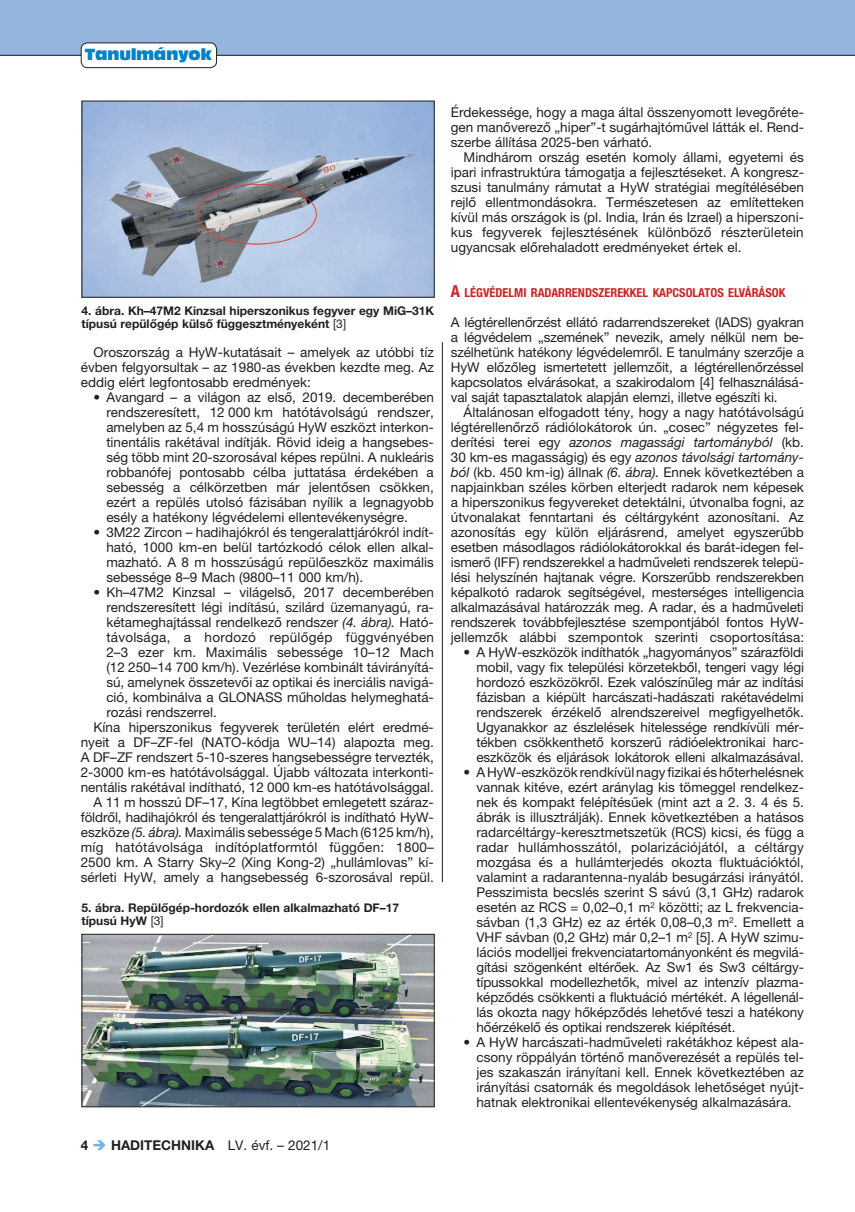
<style>
.page{position:relative;width:855px;height:1212px;background:#fff}
.page>*{position:absolute;margin:0;border:0;box-sizing:border-box;transform-origin:0 0}
.t1{font:15px "Antique Olive Compact";letter-spacing:-.02em;color:#0082c8}
.t2{font:13.5px/15px "Helvetica Neue LT Pro";color:#231f20;text-align:justify}
.t3{font:13.5px "Helvetica Neue LT Pro";letter-spacing:.02em;color:#231f20}
.t4{font:700 condensed 12.3px "Helvetica Neue LT Pro";color:#c62626}
.t5{font:700 12px/13.5px "Helvetica Neue LT Pro";color:#231f20}
.s1{font-weight:400}
.s2{font-style:italic}
.s3{font-weight:700}
.s4{color:#76b1df}
.s5{font-size:16.5px}
</style>
<div class="page">
<div style="left:0;top:0;width:855px;height:55px;background:#95b5de"></div>
<hr style="left:0;top:55px;width:855px;height:1px;background:#231f20">
<div style="left:81px;top:43px;width:135px;height:25px;background:#fff;border-radius:6px"></div>
<div style="left:81px;top:43px;width:136px;height:25px;border:1px solid #231f20;border-radius:6px"></div>
<img style="left:84px;top:936px;width:348px;height:169px">
<div style="left:82px;top:934px;width:352px;height:173px;border:1px solid #231f20"></div>
<img style="left:84px;top:103px;width:348px;height:193px">
<div style="left:82px;top:101px;width:352px;height:197px;border:1px solid #231f20"></div>
<hr style="left:442px;top:342px;width:1px;height:540px;background:#231f20">
<p class="t1" style="left:85px;top:44px;width:129px">Tanulmányok</p>
<p class="t5" style="left:82px;top:303px;width:354px">4. ábra. Kh–47M2 Kinzsal hiperszonikus fegyver egy MiG–31K típusú repülőgép külső függesztményeként <span class="s1">[3]</span></p>
<p class="t2" style="left:81px;top:345px;width:354px;text-indent:13px">Oroszország a HyW-kutatásait – amelyek az utóbbi tíz évben felgyorsultak – az 1980-as években kezdte meg. Az eddig elért legfontosabb eredmények:</p>
<p class="t2" style="left:106px;top:390px;width:329px;text-indent:-13px">• Avangard – a világon az első, 2019. decemberében rendszeresített, 12 000 km hatótávolságú rendszer, amelyben az 5,4 m hosszúságú HyW eszközt interkon&shy;tinentális rakétával indítják. Rövid ideig a hangsebes&shy;ség több mint 20-szorosával képes repülni. A nukleáris robbanófej pontosabb célba juttatása érdekében a sebesség a célkörzetben már jelentősen csökken, ezért a repülés utolsó fázisában nyílik a legnagyobb esély a hatékony légvédelemi ellentevékenységre.</p>
<p class="t2" style="left:106px;top:525px;width:329px;text-indent:-13px">• 3M22 Zircon – hadihajókról és tengeralattjárókról indít&shy;ható, 1000 km-en belül tartózkodó célok ellen alkal&shy;mazható. A 8 m hosszúságú repülőeszköz maximális sebessége 8–9 Mach (9800–11 000 km/h).</p>
<p class="t2" style="left:94px;top:585px;width:342px">• Kh–47M2 Kinzsal – világelső, 2017 decemberében</p>
<p class="t2" style="left:106px;top:600px;width:329px">rendszeresített légi indítású, szilárd üzemanyagú, ra-</p>
<p class="t2" style="left:106px;top:615px;width:329px">kétameghajtással rendelkező rendszer <span class="s2">(4. ábra).</span> Ható-</p>
<p class="t3" style="left:106px;top:629px;width:329px">távolsága, a hordozó repülőgép függvényében</p>
<p class="t2" style="left:106px;top:645px;width:329px">2–3 ezer km. Maximális sebessége 10–12 Mach</p>
<p class="t2" style="left:106px;top:660px;width:329px">(12 250–14 700 km/h). Vezérlése kombinált távirányítá-</p>
<p class="t2" style="left:106px;top:675px;width:329px">sú, amelynek összetevői az optikai és inerciális navigá-</p>
<p class="t2" style="left:106px;top:690px;width:329px">ció, kombinálva a GLONASS műholdas helymeghatá-</p>
<p class="t2" style="left:106px;top:705px;width:112px">rozási rendszerrel.</p>
<p class="t2" style="left:94px;top:720px;width:342px">Kína hiperszonikus fegyverek területén elért eredmé-</p>
<p class="t2" style="left:81px;top:735px;width:354px">nyeit a DF–ZF-fel (NATO-kódja WU–14) alapozta meg.</p>
<p class="t2" style="left:81px;top:750px;width:354px">A DF–ZF rendszert 5-10-szeres hangsebességre tervezték,</p>
<p class="t2" style="left:81px;top:765px;width:354px">2-3000 km-es hatótávolsággal. Újabb változata interkonti-</p>
<p class="t2" style="left:81px;top:780px;width:354px">nentális rakétával indítható, 12 000 km-es hatótávolsággal.</p>
<p class="t2" style="left:94px;top:795px;width:342px">A 11 m hosszú DF–17, Kína legtöbbet emlegetett száraz-</p>
<p class="t2" style="left:81px;top:810px;width:354px">földről, hadihajókról és tengeralattjárókról is indítható HyW-</p>
<p class="t2" style="left:81px;top:825px;width:354px">eszköze <span class="s2">(5. ábra).</span> Maximális sebessége 5 Mach (6125 km/h),</p>
<p class="t2" style="left:81px;top:840px;width:354px">míg hatótávolsága indítóplatformtól függően: 1800–</p>
<p class="t2" style="left:81px;top:855px;width:354px">2500 km. A Starry Sky–2 (Xing Kong-2) „hullámlovas” kí-</p>
<p class="t2" style="left:81px;top:870px;width:354px">sérleti HyW, amely a hangsebesség 6-szorosával repül.</p>
<p class="t5" style="left:82px;top:900px;width:319px">5. ábra. Repülőgép-hordozók ellen alkalmazható DF–17 típusú HyW <span class="s1">[3]</span></p>
<p class="t2" style="left:81px;top:1137px;width:251px"><span class="s3">4</span> <span class="s4">➔</span> <span class="s3">HADITECHNIKA</span> LV. évf. – 2021/1</p>
<p class="t2" style="left:451px;top:105px;width:354px">Érdekessége, hogy a maga által összenyomott levegőréte&shy;gen manőverező „hiper”-t sugárhajtóművel látták el. Rend&shy;szerbe állítása 2025-ben várható.</p>
<p class="t2" style="left:451px;top:150px;width:354px;text-indent:13px">Mindhárom ország esetén komoly állami, egyetemi és ipari infrastruktúra támogatja a fejlesztéseket. A kongres - szusi tanulmány rámutat a HyW stratégiai megítélésében rejlő ellentmondásokra. Természetesen az említetteken kívül más országok is (pl. India, Irán és Izrael) a hiperszoni&shy;kus fegyverek fejlesztésének különböző részterületein ugyancsak előrehaladott eredményeket értek el.</p>
<p class="t4" style="left:451px;top:285px;width:336px"><span class="s5">A</span> LÉGVÉDELMI RADARRENDSZEREKKEL KAPCSOLATOS ELVÁRÁSOK</p>
<p class="t2" style="left:451px;top:315px;width:354px">A légtérellenőrzést ellátó radarrendszereket (IADS) gyakran a légvédelem „szemének” nevezik, amely nélkül nem be&shy;szélhetünk hatékony légvédelemről. E tanulmány szerzője a HyW előzőleg ismertetett jellemzőit, a légtérellenőrzéssel kapcsolatos elvárásokat, a szakirodalom [4] felhasználásá&shy;val saját tapasztalatok alapján elemzi, illetve egészíti ki.</p>
<p class="t2" style="left:451px;top:405px;width:355px;text-indent:13px">Általánosan elfogadott tény, hogy a nagy hatótávolságú légtérellenőrző rádiólokátorok ún. „cosec” négyzetes fel&shy;derítési terei egy <span class="s2">azonos magassági tartományból</span> (kb.<br>30 km-es magasságig) és egy <span class="s2">azonos távolsági tartomány&shy;ból</span> (kb. 450 km-ig) állnak <span class="s2">(6. ábra).</span> Ennek következtében a napjainkban széles körben elterjedt radarok nem képesek a hiperszonikus fegyvereket detektálni, útvonalba fogni, az útvonalakat fenntartani és céltárgyként azonosítani. Az azonosítás egy külön eljárásrend, amelyet egyszerűbb esetben másodlagos rádiólokátorokkal és barát-idegen fel&shy;ismerő (IFF) rendszerekkel a hadműveleti rendszerek telepü&shy;lési helyszínén hajtanak végre. Korszerűbb rendszerekben képalkotó radarok segítségével, mesterséges intelligencia alkalmazásával határozzák meg. A radar, és a hadműveleti rendszerek továbbfejlesztése szempontjából fontos HyW&shy;jellemzők alábbi szempontok szerinti csoportosítása:</p>
<p class="t2" style="left:476px;top:645px;width:329px;text-indent:-13px">• A HyW-eszközök indíthatók „hagyományos” szárazföldi mobil, vagy fix települési körzetekből, tengeri vagy légi hordozó eszközökről. Ezek valószínűleg már az indítási fázisban a kiépült harcászati-hadászati rakétavédelmi rendszerek érzékelő alrendszereivel megfigyelhetők.<br>Ugyanakkor az észlelések hitelessége rendkívüli mér&shy;tékben csökkenthető korszerű rádióelektronikai harc&shy;eszközök és eljárások lokátorok elleni alkalmazásával.</p>
<p class="t2" style="left:476px;top:765px;width:329px;text-indent:-13px">• A HyW-eszközök rendkívül nagy fizikai és hőterhelésnek vannak kitéve, ezért aránylag kis tömeggel rendelkez&shy;nek és kompakt felépítésűek (mint azt a 2. 3. 4 és 5. ábrák is illusztrálják). Ennek következtében a hatásos radarcéltárgy-keresztmetszetük (RCS) kicsi, és függ a radar hullámhosszától, polarizációjától, a céltárgy mozgása és a hullámterjedés okozta fluktuációktól, valamint a radarantenna-nyaláb besugárzási irányától.<br>Pesszimista becslés szerint S sávú (3,1 GHz) radarok esetén az RCS = 0,02–0,1 m<sup>2</sup> közötti; az L frekvencia&shy;sávban (1,3 GHz) ez az érték 0,08–0,3 m<sup>2</sup>. Emellett a VHF sávban (0,2 GHz) már 0,2–1 m<sup>2</sup> [5]. A HyW szimu&shy;lációs modelljei frekvenciatartományonként és megvilá&shy;gítási szögenként eltérőek. Az Sw1 és Sw3 céltárgy&shy;típussokkal modellezhetők, mivel az intenzív plazma&shy;képződés csökkenti a fluktuáció mértékét. A légellenál&shy;lás okozta nagy hőképződés lehetővé teszi a hatékony hőérzékelő és optikai rendszerek kiépítését.</p>
<p class="t2" style="left:476px;top:1035px;width:329px;text-indent:-13px">• A HyW harcászati-hadműveleti rakétákhoz képest ala&shy;csony röppályán történő manőverezését a repülés tel&shy;jes szakaszán irányítani kell. Ennek következtében az irányítási csatornák és megoldások lehetőséget nyújt&shy;hatnak elektronikai ellentevékenység alkalmazására.</p>
</div>
